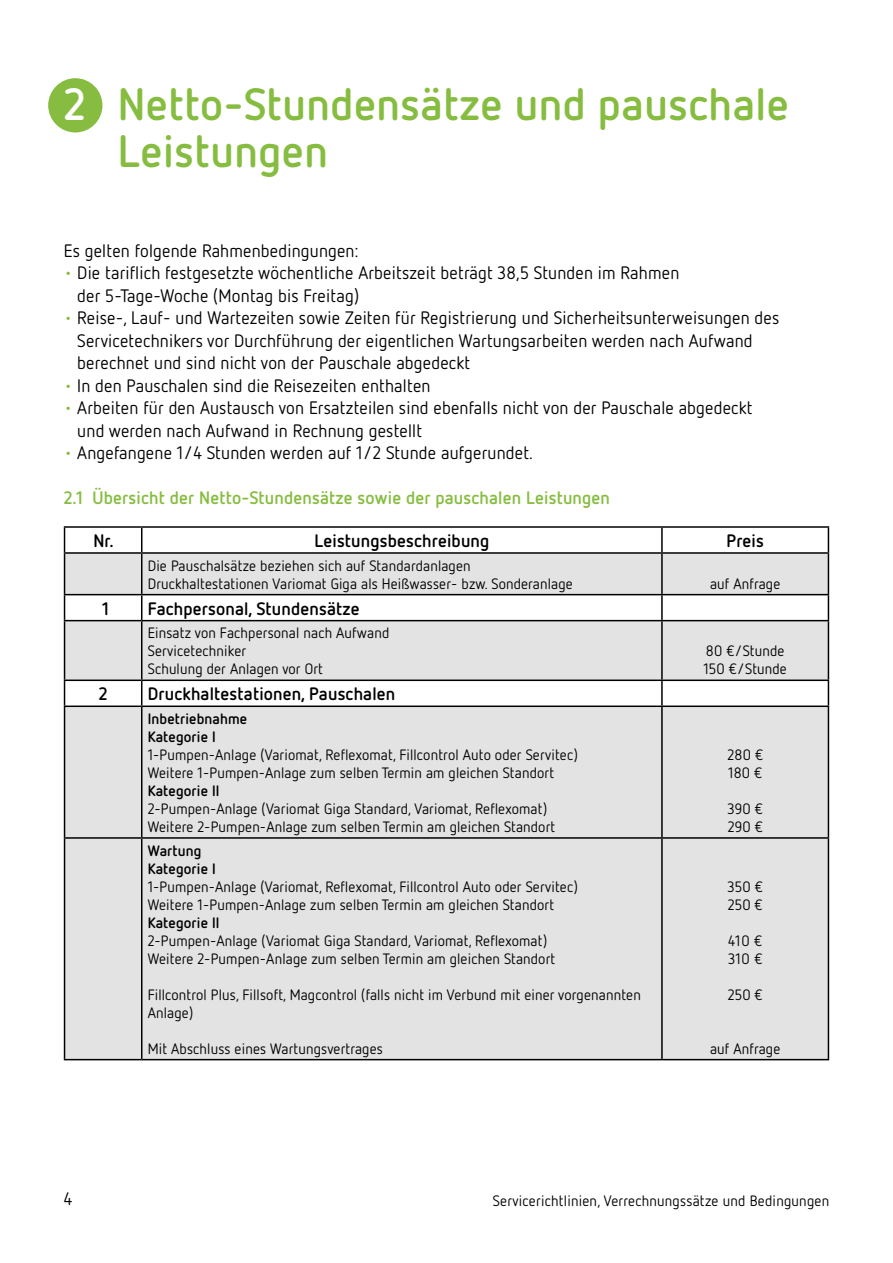
<style>
.page{position:relative;width:893px;height:1263px;background:#fff}
.page>*{position:absolute;margin:0;border:0;box-sizing:border-box;transform-origin:0 0}
.t1{font:700 45px/46.5px "Netto OT";letter-spacing:.01em;color:#86bd40}
.t2{font:18px/22.5px "Netto OT";letter-spacing:.01em;color:#000}
.t3{font:700 18px "Netto OT";letter-spacing:.01em;color:#000}
.t4{font:700 18px "Netto OT";letter-spacing:.01em;color:#86bd40}
.t5{font:15px/18px "Netto OT";letter-spacing:.01em;color:#000}
.t6{font:700 15px/18px "Netto OT";letter-spacing:.01em;color:#000}
.s1{color:#fff}
.s2{color:#86bd40}
</style>
<div class="page">
<div style="left:48px;top:78px;width:54px;height:54px;background:#86bd40;border-radius:50%"></div>
<svg style="left:65px;top:554px;width:763px;height:505px;background:#e4e4e4"></svg>
<hr style="left:64px;top:526px;width:78px;height:2px;background:#000">
<svg style="left:64px;top:528px;width:1px;height:24px"></svg>
<hr style="left:142px;top:526px;width:520px;height:2px;background:#000">
<svg style="left:141px;top:528px;width:1px;height:24px"></svg>
<hr style="left:662px;top:526px;width:167px;height:2px;background:#000">
<hr style="left:661px;top:528px;width:2px;height:24px;background:#000">
<svg style="left:828px;top:528px;width:1px;height:24px"></svg>
<hr style="left:64px;top:552px;width:78px;height:2px;background:#000">
<hr style="left:64px;top:554px;width:1px;height:40px;background:#000">
<hr style="left:142px;top:552px;width:520px;height:2px;background:#000">
<hr style="left:141px;top:554px;width:1px;height:40px;background:#000">
<hr style="left:662px;top:552px;width:167px;height:2px;background:#000">
<hr style="left:661px;top:554px;width:2px;height:40px;background:#000">
<hr style="left:828px;top:554px;width:1px;height:40px;background:#000">
<hr style="left:64px;top:594px;width:78px;height:1px;background:#000">
<svg style="left:64px;top:595px;width:1px;height:25px"></svg>
<hr style="left:142px;top:594px;width:520px;height:1px;background:#000">
<svg style="left:141px;top:595px;width:1px;height:25px"></svg>
<hr style="left:662px;top:594px;width:167px;height:1px;background:#000">
<hr style="left:661px;top:595px;width:2px;height:25px;background:#000">
<svg style="left:828px;top:595px;width:1px;height:25px"></svg>
<hr style="left:64px;top:620px;width:78px;height:1px;background:#000">
<hr style="left:64px;top:621px;width:1px;height:58px;background:#000">
<hr style="left:142px;top:620px;width:520px;height:1px;background:#000">
<hr style="left:141px;top:621px;width:1px;height:58px;background:#000">
<hr style="left:662px;top:620px;width:167px;height:1px;background:#000">
<hr style="left:661px;top:621px;width:2px;height:58px;background:#000">
<hr style="left:828px;top:621px;width:1px;height:58px;background:#000">
<hr style="left:64px;top:679px;width:78px;height:2px;background:#000">
<svg style="left:64px;top:681px;width:1px;height:24px"></svg>
<hr style="left:142px;top:679px;width:520px;height:2px;background:#000">
<svg style="left:141px;top:681px;width:1px;height:24px"></svg>
<hr style="left:662px;top:679px;width:167px;height:2px;background:#000">
<hr style="left:661px;top:681px;width:2px;height:24px;background:#000">
<svg style="left:828px;top:681px;width:1px;height:24px"></svg>
<hr style="left:64px;top:705px;width:78px;height:2px;background:#000">
<hr style="left:64px;top:707px;width:1px;height:130px;background:#000">
<hr style="left:142px;top:705px;width:520px;height:2px;background:#000">
<hr style="left:141px;top:707px;width:1px;height:130px;background:#000">
<hr style="left:662px;top:705px;width:167px;height:2px;background:#000">
<hr style="left:661px;top:707px;width:2px;height:130px;background:#000">
<hr style="left:828px;top:707px;width:1px;height:130px;background:#000">
<hr style="left:64px;top:837px;width:78px;height:2px;background:#000">
<hr style="left:64px;top:839px;width:1px;height:220px;background:#000">
<hr style="left:142px;top:837px;width:520px;height:2px;background:#000">
<hr style="left:141px;top:839px;width:1px;height:220px;background:#000">
<hr style="left:662px;top:837px;width:167px;height:2px;background:#000">
<hr style="left:661px;top:839px;width:2px;height:220px;background:#000">
<hr style="left:828px;top:839px;width:1px;height:220px;background:#000">
<hr style="left:64px;top:1059px;width:78px;height:1px;background:#000">
<hr style="left:142px;top:1059px;width:520px;height:1px;background:#000">
<hr style="left:662px;top:1059px;width:167px;height:1px;background:#000">
<h1 class="t1" style="left:118px;top:80px;width:672px;text-indent:-54px"><span class="s1">2</span> Netto-Stundensätze und pauschale<br>Leistungen</h1>
<p class="t2" style="left:64px;top:239px;width:296px">Es gelten folgende Rahmenbedingungen:</p>
<p class="t2" style="left:77px;top:261px;width:604px;text-indent:-14px"><span class="s2">•</span> Die tariflich festgesetzte wöchentliche Arbeitszeit beträgt 38,5 Stunden im Rahmen der 5-Tage-Woche (Montag bis Freitag)</p>
<p class="t2" style="left:77px;top:306px;width:703px;text-indent:-14px"><span class="s2">•</span> Reise-, Lauf- und Wartezeiten sowie Zeiten für Registrierung und Sicherheitsunterweisungen des<br>Servicetechnikers vor Durchführung der eigentlichen Wartungsarbeiten werden nach Aufwand berechnet und sind nicht von der Pauschale abgedeckt</p>
<p class="t2" style="left:64px;top:374px;width:368px"><span class="s2">•</span> In den Pauschalen sind die Reisezeiten enthalten</p>
<p class="t2" style="left:77px;top:396px;width:677px;text-indent:-14px"><span class="s2">•</span> Arbeiten für den Austausch von Ersatzteilen sind ebenfalls nicht von der Pauschale abgedeckt und werden nach Aufwand in Rechnung gestellt</p>
<p class="t2" style="left:64px;top:441px;width:471px"><span class="s2">•</span> Angefangene 1/4 Stunden werden auf 1/2 Stunde aufgerundet.</p>
<p class="t4" style="left:64px;top:486px;width:548px">2.1 Übersicht der Netto-Stundensätze sowie der pauschalen Leistungen</p>
<p class="t3" style="left:93px;top:529px;width:22px">Nr.</p>
<p class="t3" style="left:314px;top:529px;width:176px">Leistungsbeschreibung</p>
<p class="t3" style="left:726px;top:529px;width:39px">Preis</p>
<p class="t5" style="left:148px;top:556px;width:426px">Die Pauschalsätze beziehen sich auf Standardanlagen<br>Druckhaltestationen Variomat Giga als Heißwasser- bzw. Sonderanlage</p>
<p class="t5" style="left:710px;top:574px;width:72px">auf Anfrage</p>
<p class="t3" style="left:102px;top:597px;width:8px">1</p>
<p class="t3" style="left:148px;top:597px;width:214px">Fachpersonal, Stundensätze</p>
<p class="t5" style="left:148px;top:624px;width:243px">Einsatz von Fachpersonal nach Aufwand<br>Servicetechniker<br>Schulung der Anlagen vor Ort</p>
<p class="t3" style="left:99px;top:683px;width:10px">2</p>
<p class="t3" style="left:148px;top:683px;width:249px">Druckhaltestationen, Pauschalen</p>
<p class="t6" style="left:148px;top:709px;width:101px">Inbetriebnahme<br>Kategorie I</p>
<p class="t5" style="left:148px;top:745px;width:432px">1-Pumpen-Anlage (Variomat, Reflexomat, Fillcontrol Auto oder Servitec)<br>Weitere 1-Pumpen-Anlage zum selben Termin am gleichen Standort</p>
<p class="t6" style="left:148px;top:781px;width:73px">Kategorie II</p>
<p class="t5" style="left:148px;top:799px;width:409px">2-Pumpen-Anlage (Variomat Giga Standard, Variomat, Reflexomat)<br>Weitere 2-Pumpen-Anlage zum selben Termin am gleichen Standort</p>
<p class="t6" style="left:148px;top:841px;width:70px">Wartung<br>Kategorie I</p>
<p class="t5" style="left:148px;top:877px;width:432px">1-Pumpen-Anlage (Variomat, Reflexomat, Fillcontrol Auto oder Servitec)<br>Weitere 1-Pumpen-Anlage zum selben Termin am gleichen Standort</p>
<p class="t6" style="left:148px;top:913px;width:73px">Kategorie II</p>
<p class="t5" style="left:148px;top:931px;width:409px">2-Pumpen-Anlage (Variomat Giga Standard, Variomat, Reflexomat)<br>Weitere 2-Pumpen-Anlage zum selben Termin am gleichen Standort</p>
<p class="t5" style="left:148px;top:985px;width:495px">Fillcontrol Plus, Fillsoft, Magcontrol (falls nicht im Verbund mit einer vorgenannten<br>Anlage)</p>
<p class="t5" style="left:148px;top:1039px;width:237px">Mit Abschluss eines Wartungsvertrages</p>
<p class="t5" style="left:703px;top:642px;width:85px">80 €/Stunde<br>150 €/Stunde</p>
<p class="t5" style="left:727px;top:745px;width:37px">280 €<br>180 €</p>
<p class="t5" style="left:728px;top:799px;width:37px">390 €<br>290 €</p>
<p class="t5" style="left:728px;top:877px;width:37px">350 €<br>250 €</p>
<p class="t5" style="left:728px;top:931px;width:36px">410 €<br>310 €</p>
<p class="t5" style="left:728px;top:985px;width:36px">250 €</p>
<p class="t5" style="left:710px;top:1039px;width:72px">auf Anfrage</p>
<p class="t2" style="left:64px;top:1187px;width:10px">4</p>
<p class="t5" style="left:493px;top:1191px;width:338px">Servicerichtlinien, Verrechnungssätze und Bedingungen</p>
</div>
